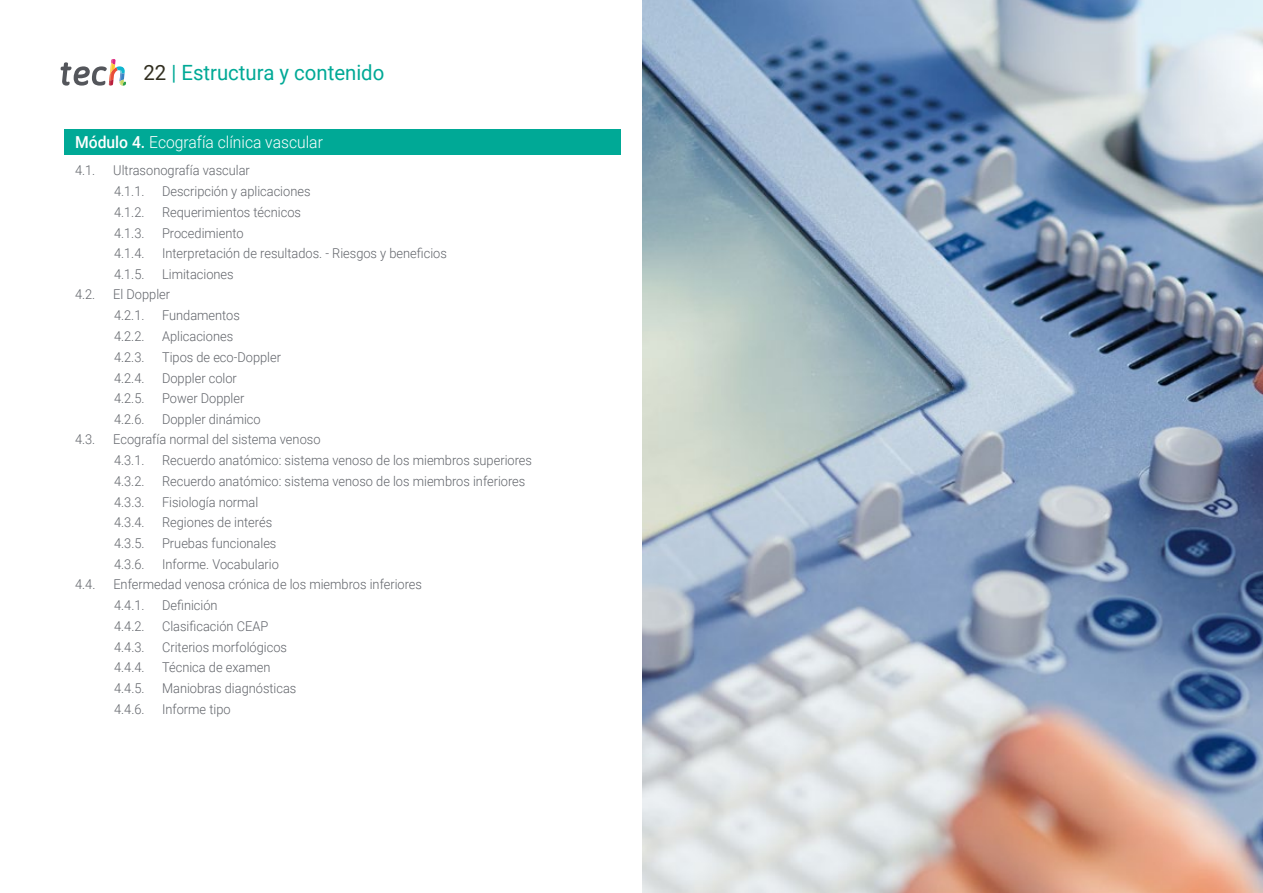
<style>
.page{position:relative;width:1263px;height:893px;background:#fff}
.page>*{position:absolute;margin:0;border:0;box-sizing:border-box;transform-origin:0 0}
.t1{font:21px "Roboto";color:#00a996}
.t2{font:300 16.5px "Roboto";color:#fff;scale:.95 1}
.t3{font:300 13.5px/20.7px "Roboto";color:#61646a;scale:.95 1}
.s1{color:#312e20}
.s2{font-weight:500}
</style>
<div class="page">
<img style="left:642px;top:0;width:621px;height:893px">
<div style="left:64px;top:130px;width:557px;height:25px;background:#00a996"></div>
<svg style="left:61px;top:59px;width:65px;height:27px"></svg>
<h1 class="t1" style="left:144px;top:57px;width:242px"><span class="s1">22</span> | Estructura y contenido</h1>
<p class="t2" style="left:75px;top:131px;width:262px"><span class="s2">Módulo 4.</span> Ecografía clínica vascular</p>
<p class="t3" style="left:75px;top:160px;width:23px">4.1.</p>
<p class="t3" style="left:113px;top:160px;width:145px">Ultrasonografía vascular<br>4.1.1.</p>
<p class="t3" style="left:162px;top:180px;width:158px">Descripción y aplicaciones</p>
<p class="t3" style="left:114px;top:201px;width:34px">4.1.2.</p>
<p class="t3" style="left:162px;top:201px;width:148px">Requerimientos técnicos</p>
<p class="t3" style="left:114px;top:222px;width:34px">4.1.3.</p>
<p class="t3" style="left:162px;top:222px;width:87px">Procedimiento</p>
<p class="t3" style="left:114px;top:243px;width:34px">4.1.4.</p>
<p class="t3" style="left:162px;top:243px;width:301px">Interpretación de resultados. - Riesgos y beneficios</p>
<p class="t3" style="left:114px;top:263px;width:34px">4.1.5.</p>
<p class="t3" style="left:162px;top:263px;width:77px">Limitaciones</p>
<p class="t3" style="left:75px;top:284px;width:23px">4.2.</p>
<p class="t3" style="left:113px;top:284px;width:61px">El Doppler<br>4.2.1.</p>
<p class="t3" style="left:162px;top:305px;width:83px">Fundamentos</p>
<p class="t3" style="left:114px;top:325px;width:34px">4.2.2.</p>
<p class="t3" style="left:162px;top:325px;width:76px">Aplicaciones</p>
<p class="t3" style="left:114px;top:346px;width:34px">4.2.3.</p>
<p class="t3" style="left:162px;top:346px;width:127px">Tipos de eco-Doppler</p>
<p class="t3" style="left:114px;top:367px;width:34px">4.2.4.</p>
<p class="t3" style="left:162px;top:367px;width:80px">Doppler color</p>
<p class="t3" style="left:114px;top:388px;width:34px">4.2.5.</p>
<p class="t3" style="left:162px;top:388px;width:88px">Power Doppler</p>
<p class="t3" style="left:114px;top:408px;width:34px">4.2.6.</p>
<p class="t3" style="left:162px;top:408px;width:105px">Doppler dinámico</p>
<p class="t3" style="left:75px;top:429px;width:23px">4.3.</p>
<p class="t3" style="left:113px;top:429px;width:220px">Ecografía normal del sistema venoso<br>4.3.1.</p>
<p class="t3" style="left:162px;top:450px;width:391px">Recuerdo anatómico: sistema venoso de los miembros superiores</p>
<p class="t3" style="left:114px;top:470px;width:34px">4.3.2.</p>
<p class="t3" style="left:162px;top:470px;width:384px">Recuerdo anatómico: sistema venoso de los miembros inferiores</p>
<p class="t3" style="left:114px;top:491px;width:34px">4.3.3.</p>
<p class="t3" style="left:162px;top:491px;width:103px">Fisiología normal</p>
<p class="t3" style="left:114px;top:512px;width:34px">4.3.4.</p>
<p class="t3" style="left:162px;top:512px;width:117px">Regiones de interés</p>
<p class="t3" style="left:114px;top:533px;width:34px">4.3.5.</p>
<p class="t3" style="left:162px;top:533px;width:122px">Pruebas funcionales</p>
<p class="t3" style="left:114px;top:553px;width:34px">4.3.6.</p>
<p class="t3" style="left:162px;top:553px;width:125px">Informe. Vocabulario</p>
<p class="t3" style="left:75px;top:574px;width:23px">4.4.</p>
<p class="t3" style="left:113px;top:574px;width:326px">Enfermedad venosa crónica de los miembros inferiores<br>4.4.1.</p>
<p class="t3" style="left:162px;top:594px;width:60px">Definición</p>
<p class="t3" style="left:114px;top:615px;width:34px">4.4.2.</p>
<p class="t3" style="left:162px;top:615px;width:113px">Clasificación CEAP</p>
<p class="t3" style="left:114px;top:636px;width:34px">4.4.3.</p>
<p class="t3" style="left:162px;top:636px;width:133px">Criterios morfológicos</p>
<p class="t3" style="left:114px;top:657px;width:34px">4.4.4.</p>
<p class="t3" style="left:162px;top:657px;width:116px">Técnica de examen</p>
<p class="t3" style="left:114px;top:677px;width:34px">4.4.5.</p>
<p class="t3" style="left:162px;top:677px;width:143px">Maniobras diagnósticas</p>
<p class="t3" style="left:114px;top:698px;width:34px">4.4.6.</p>
<p class="t3" style="left:162px;top:698px;width:74px">Informe tipo</p>
</div>
